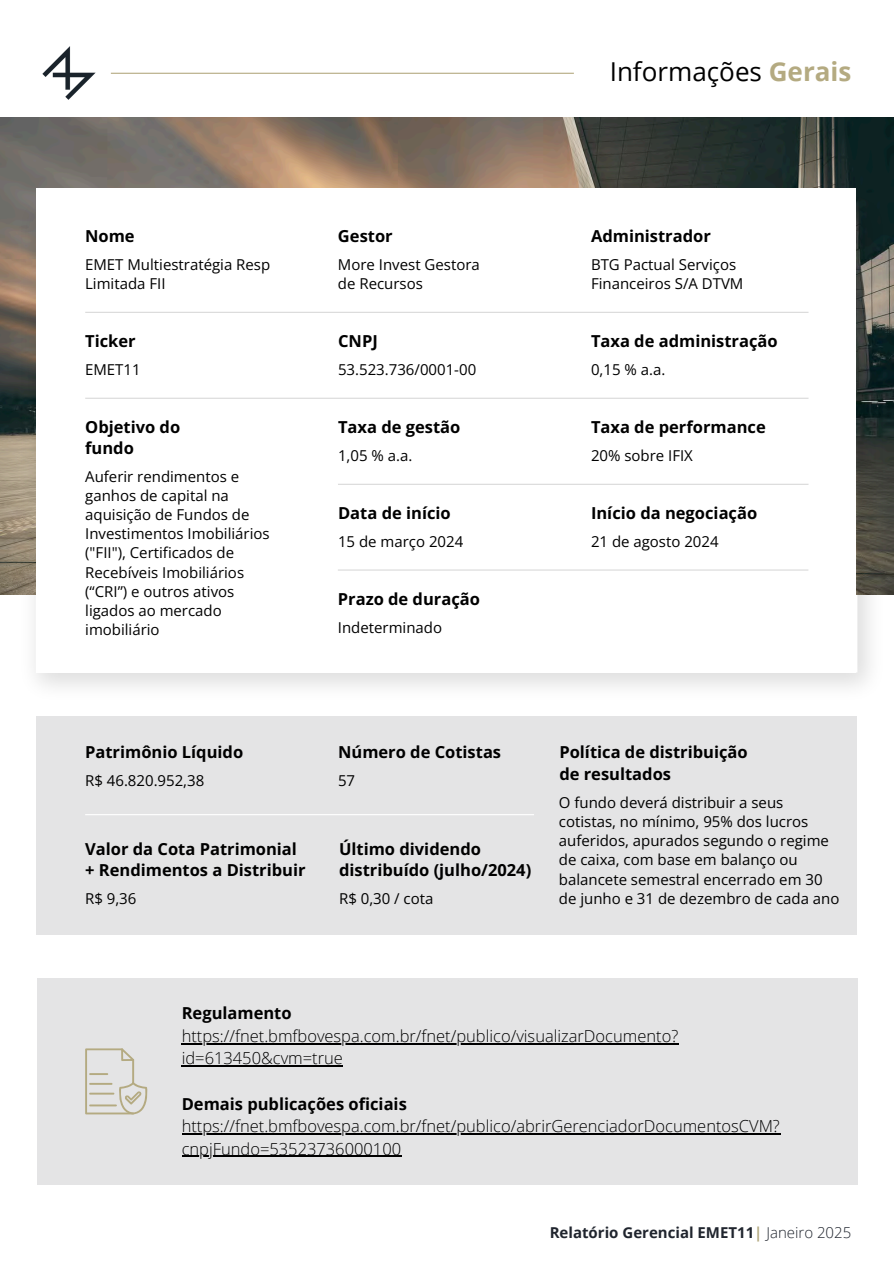
<style>
.page{position:relative;width:894px;height:1264px;background:#fff}
.page>*{position:absolute;margin:0;border:0;box-sizing:border-box;transform-origin:0 0}
.t1{font:26.1px "Open Sans";color:#000}
.t2{font:700 16.5px/21.3px "Open Sans";color:#000}
.t3{font:300 16.5px/22.5px "Open Sans";color:#000}
.t4{font:15px/19px "Open Sans";color:#000}
.t5{font:700 15px "Open Sans";color:#20252e}
.s1{font-weight:700;color:#b4aa81}
.s2{color:#b4aa81}
.s3{font-weight:300}
</style>
<div class="page">
<img style="left:42px;top:46px;width:53px;height:53px">
<hr style="left:111px;top:73px;width:462px;height:1px;background:#b4aa81">
<img style="left:0;top:118px;width:893px;height:476px">
<img style="left:20px;top:193px;width:863px;height:494px">
<div style="left:37px;top:188px;width:819px;height:485px;background:#fff"></div>
<hr style="left:85px;top:312px;width:723px;height:1px;background:#d9d9d9">
<hr style="left:85px;top:397px;width:723px;height:2px;background:#d9d9d9">
<div style="left:37px;top:716px;width:819px;height:218px;background:#e4e4e5"></div>
<hr style="left:85px;top:814px;width:449px;height:1px;background:#fff">
<div style="left:37px;top:978px;width:819px;height:206px;background:#e4e4e5"></div>
<svg style="left:85px;top:1048px;width:63px;height:66px"></svg>
<hr style="left:182px;top:1043px;width:496px;height:1px;background:#000">
<hr style="left:182px;top:1065px;width:161px;height:1px;background:#000">
<hr style="left:182px;top:1133px;width:598px;height:1px;background:#000">
<hr style="left:182px;top:1155px;width:219px;height:1px;background:#000">
<hr style="left:338px;top:484px;width:470px;height:1px;background:#d9d9d9">
<hr style="left:338px;top:569px;width:470px;height:1px;background:#d9d9d9">
<p class="t1" style="left:609px;top:53px;width:243px">Informações <span class="s1">Gerais</span></p>
<p class="t2" style="left:85px;top:225px;width:51px">Nome</p>
<h4 class="t4" style="left:85px;top:254px;width:186px">EMET Multiestratégia Resp<br>Limitada FII</h4>
<h4 class="t2" style="left:85px;top:330px;width:52px">Ticker</h4>
<p class="t4" style="left:85px;top:359px;width:57px">EMET11</p>
<p class="t2" style="left:85px;top:416px;width:96px">Objetivo do fundo</p>
<h1 class="t4" style="left:85px;top:466px;width:186px">Auferir rendimentos e ganhos de capital na aquisição de Fundos de<br>Investimentos Imobiliários ("FII"), Certificados de<br>Recebíveis Imobiliários (“CRI”) e outros ativos ligados ao mercado imobiliário</h1>
<p class="t2" style="left:338px;top:225px;width:56px">Gestor</p>
<h4 class="t4" style="left:338px;top:254px;width:143px">More Invest Gestora de Recursos</h4>
<p class="t2" style="left:338px;top:330px;width:41px">CNPJ</p>
<h4 class="t4" style="left:338px;top:359px;width:140px">53.523.736/0001-00</h4>
<h2 class="t2" style="left:338px;top:416px;width:124px">Taxa de gestão</h2>
<p class="t4" style="left:338px;top:445px;width:76px">1,05 % a.a.</p>
<h4 class="t2" style="left:338px;top:501px;width:114px">Data de início</h4>
<p class="t4" style="left:338px;top:531px;width:127px">15 de março 2024</p>
<p class="t2" style="left:338px;top:588px;width:144px">Prazo de duração</p>
<h4 class="t4" style="left:338px;top:617px;width:106px">Indeterminado</h4>
<h4 class="t2" style="left:591px;top:225px;width:121px">Administrador</h4>
<h3 class="t4" style="left:591px;top:254px;width:154px">BTG Pactual Serviços<br>Financeiros S/A DTVM</h3>
<p class="t2" style="left:591px;top:330px;width:188px">Taxa de administração</p>
<p class="t4" style="left:591px;top:359px;width:76px">0,15 % a.a.</p>
<p class="t2" style="left:591px;top:416px;width:176px">Taxa de performance</p>
<h4 class="t4" style="left:591px;top:445px;width:103px">20% sobre IFIX</h4>
<h4 class="t2" style="left:591px;top:502px;width:168px">Início da negociação</h4>
<h3 class="t4" style="left:591px;top:531px;width:129px">21 de agosto 2024</h3>
<p class="t2" style="left:85px;top:741px;width:159px">Patrimônio Líquido</p>
<h4 class="t4" style="left:85px;top:770px;width:121px">R$ 46.820.952,38</h4>
<p class="t2" style="left:85px;top:837px;width:222px">Valor da Cota Patrimonial + Rendimentos a Distribuir</p>
<p class="t4" style="left:85px;top:888px;width:53px">R$ 9,36</p>
<p class="t2" style="left:338px;top:741px;width:164px">Número de Cotistas</p>
<h4 class="t4" style="left:338px;top:770px;width:19px">57</h4>
<h4 class="t2" style="left:339px;top:837px;width:194px">Último dividendo distribuído (julho/2024)</h4>
<p class="t4" style="left:339px;top:888px;width:96px">R$ 0,30 / cota</p>
<h3 class="t2" style="left:559px;top:741px;width:190px">Política de distribuição de resultados</h3>
<h4 class="t4" style="left:558px;top:792px;width:282px">O fundo deverá distribuir a seus cotistas, no mínimo, 95% dos lucros auferidos, apurados segundo o regime de caixa, com base em balanço ou balancete semestral encerrado em 30 de junho e 31 de dezembro de cada ano</h4>
<h4 class="t2" style="left:182px;top:1002px;width:111px">Regulamento</h4>
<p class="t3" style="left:182px;top:1024px;width:498px">https://fnet.bmfbovespa.com.br/fnet/publico/visualizarDocumento? id=613450&amp;cvm=true</p>
<p class="t2" style="left:182px;top:1092px;width:226px">Demais publicações oficiais</p>
<h4 class="t3" style="left:182px;top:1114px;width:599px">https://fnet.bmfbovespa.com.br/fnet/publico/abrirGerenciadorDocumentosCVM?</h4>
<p class="t3" style="left:182px;top:1136px;width:221px">cnpjFundo=53523736000100</p>
<p class="t5" style="left:549px;top:1221px;width:303px">Relatório Gerencial EMET11<span class="s2">|</span> <span class="s3">Janeiro 2025</span></p>
</div>
